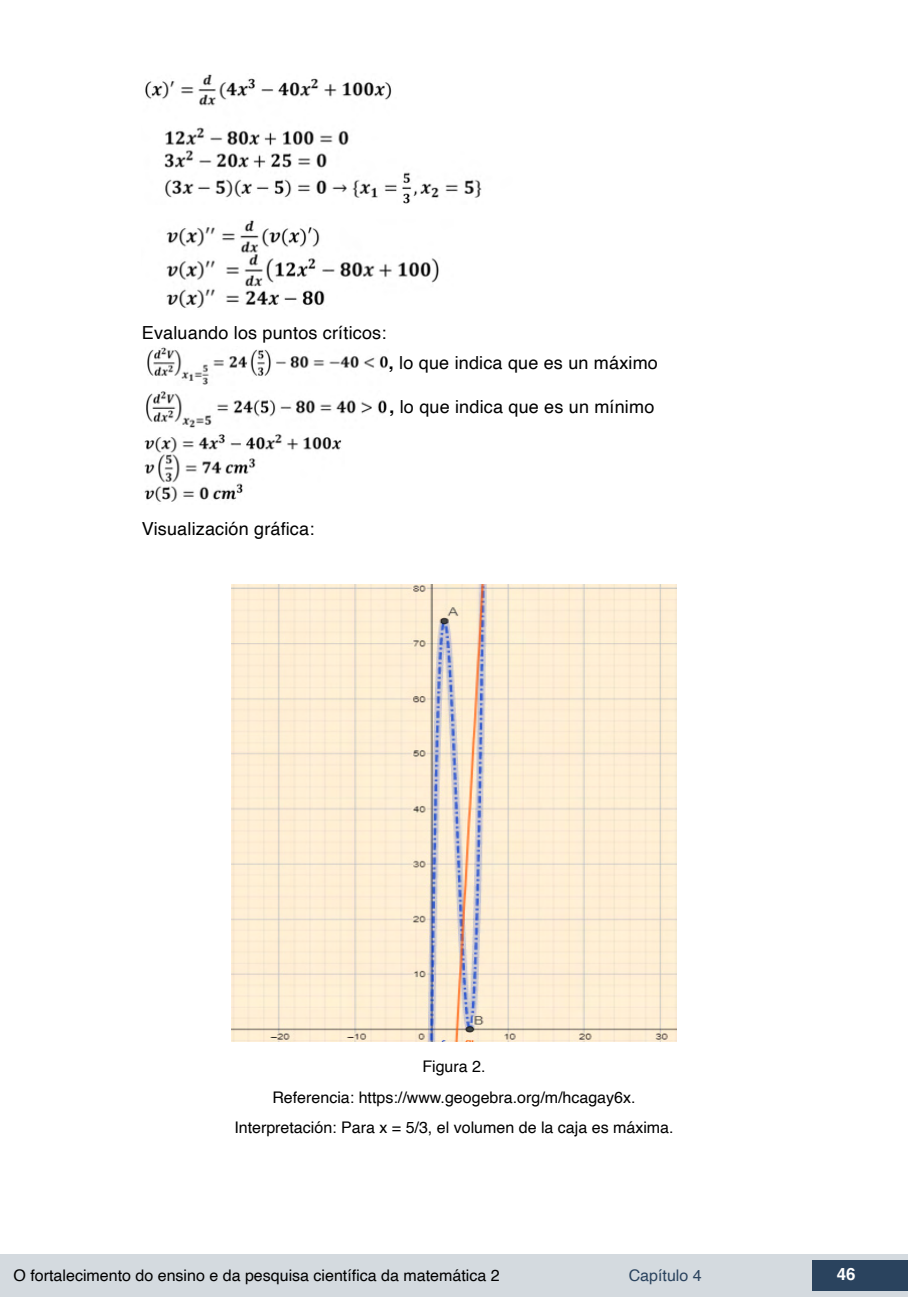
<style>
.page{position:relative;width:908px;height:1304px;background:#fff}
.page>*{position:absolute;margin:0;border:0;box-sizing:border-box;transform-origin:0 0}
.t1{font:18px "Helvetica";letter-spacing:.01em;color:#000}
.t2{font:700 16.8px "Helvetica";color:#fff}
.t3{font:16px/30.6px "Helvetica";color:#000;text-align:center}
.t4{font:16px "Helvetica";color:#2a435e}
.s1{font-weight:700}
</style>
<div class="page">
<div style="left:0;top:1254px;width:906px;height:43px;background:#d4dadf"></div>
<div style="left:812px;top:1261px;width:95px;height:30px;background:#2a435e"></div>
<img style="left:145px;top:74px;width:337px;height:130px">
<img style="left:166px;top:220px;width:273px;height:88px">
<img style="left:147px;top:347px;width:241px;height:38px">
<img style="left:146px;top:391px;width:241px;height:37px">
<img style="left:144px;top:434px;width:198px;height:68px">
<img style="left:231px;top:585px;width:445px;height:457px">
<p class="t1" style="left:142px;top:319px;width:246px">Evaluando los puntos críticos:</p>
<p class="t1" style="left:142px;top:514px;width:174px">Visualización gráfica:</p>
<p class="t1" style="left:389px;top:349px;width:270px"><span class="s1">,</span> lo que indica que es un máximo</p>
<p class="t1" style="left:389px;top:393px;width:266px"><span class="s1">,</span> lo que indica que es un mínimo</p>
<p class="t3" style="left:234px;top:1052px;width:440px">Figura 2.<br>Referencia: https://www.geogebra.org/m/hcagay6x.<br>Interpretación: Para x = 5/3, el volumen de la caja es máxima.</p>
<p class="t3" style="left:14px;top:1260px;width:487px">O fortalecimento do ensino e da pesquisa científica da matemática 2</p>
<p class="t4" style="left:628px;top:1263px;width:74px">Capítulo 4</p>
<p class="t2" style="left:836px;top:1264px;width:20px">46</p>
</div>
